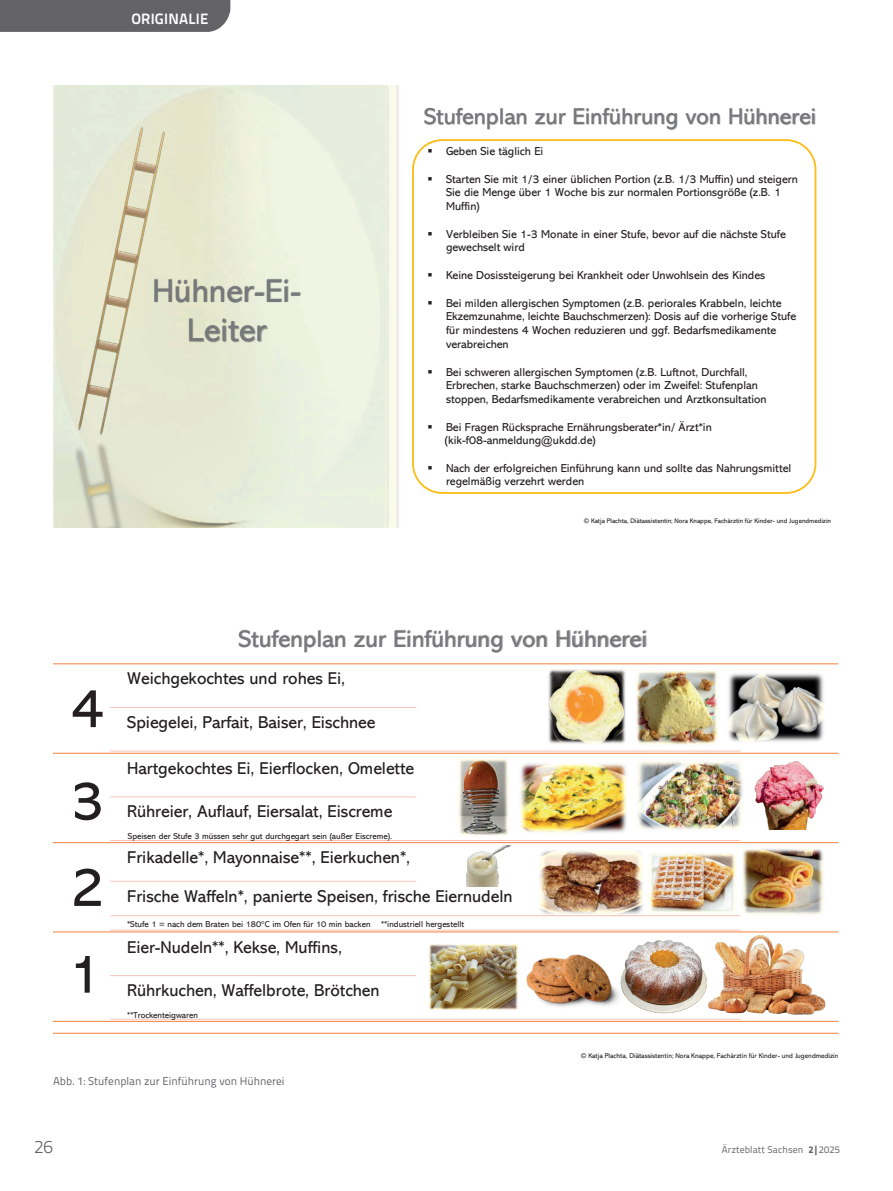
<style>
.page{position:relative;width:893px;height:1191px;background:#fff}
.page>*{position:absolute;margin:0;border:0;box-sizing:border-box;transform-origin:0 0}
.t1{font:56.4px "Abadi";color:#231f20}
.t2{font:32.7px/39.3px "Abadi";color:#76787b;text-align:center}
.t3{font:23.85px "Abadi";color:#76787b}
.t4{font:22.95px "Abadi";color:#76787b}
.t5{font:300 18px "Titillium Text";color:#636366}
.t6{font:17.1px "Abadi";color:#231f20}
.t7{font:700 15px "Titillium Text";letter-spacing:.015em;color:#fff}
.t8{font:11.55px/13.5px "Abadi";color:#231f20}
.t9{font:11.25px "Titillium Text";color:#636366}
.t10{font:9.75px "Titillium Text";letter-spacing:.01em;color:#636366}
.t11{font:8.55px "Abadi";color:#231f20}
.t12{font:6.9px "Abadi";color:#231f20}
.t13{font:6.6px "Abadi";color:#231f20}
.s1{font-weight:800}
</style>
<div class="page">
<div style="left:0;top:0;width:230px;height:32px;background:#636366"></div>
<img style="left:53px;top:85px;width:346px;height:443px">
<img style="left:53px;top:85px;width:336px;height:442px">
<img style="left:67px;top:435px;width:109px;height:93px">
<img style="left:73px;top:124px;width:97px;height:314px">
<div style="left:412px;top:139px;width:404px;height:355px;border:2px solid #fdbd1b;border-radius:29px"></div>
<img style="left:132px;top:260px;width:101px;height:72px">
<img style="left:233px;top:260px;width:11px;height:39px">
<img style="left:244px;top:260px;width:25px;height:39px">
<img style="left:269px;top:260px;width:54px;height:72px">
<img style="left:166px;top:299px;width:122px;height:72px">
<img style="left:424px;top:108px;width:392px;height:37px">
<hr style="left:53px;top:663px;width:785px;height:1px;background:#f2813c">
<hr style="left:110px;top:707px;width:631px;height:1px;background:#f6c5b6">
<hr style="left:110px;top:750px;width:631px;height:1px;background:#f6c5b6">
<hr style="left:53px;top:753px;width:785px;height:1px;background:#f2813c">
<hr style="left:110px;top:796px;width:631px;height:1px;background:#f6c5b6">
<hr style="left:110px;top:840px;width:631px;height:1px;background:#f6c5b6">
<hr style="left:53px;top:842px;width:785px;height:1px;background:#f2813c">
<hr style="left:110px;top:881px;width:631px;height:1px;background:#f6c5b6">
<hr style="left:110px;top:915px;width:631px;height:1px;background:#f6c5b6">
<hr style="left:110px;top:929px;width:631px;height:1px;background:#f6c5b6">
<hr style="left:53px;top:931px;width:785px;height:1px;background:#f2813c">
<hr style="left:110px;top:975px;width:631px;height:1px;background:#f6c5b6">
<hr style="left:110px;top:1018px;width:631px;height:1px;background:#f6c5b6">
<hr style="left:53px;top:1021px;width:785px;height:1px;background:#f2813c">
<hr style="left:53px;top:1032px;width:785px;height:1px;background:#f2813c">
<img style="left:223px;top:629px;width:440px;height:36px">
<div style="left:417px;top:689px;width:421px;height:22px;background:#fff"></div>
<div style="left:417px;top:779px;width:421px;height:22px;background:#fff"></div>
<div style="left:417px;top:864px;width:408px;height:22px;background:#fff"></div>
<div style="left:417px;top:973px;width:421px;height:22px;background:#fff"></div>
<img style="left:526px;top:954px;width:93px;height:53px">
<img style="left:620px;top:939px;width:83px;height:74px">
<img style="left:429px;top:944px;width:89px;height:66px">
<img style="left:703px;top:935px;width:123px;height:80px">
<img style="left:754px;top:761px;width:70px;height:68px">
<img style="left:548px;top:669px;width:78px;height:75px">
<img style="left:636px;top:670px;width:82px;height:75px">
<img style="left:458px;top:758px;width:51px;height:78px">
<img style="left:520px;top:763px;width:107px;height:70px">
<img style="left:638px;top:761px;width:105px;height:69px">
<img style="left:728px;top:673px;width:96px;height:69px">
<img style="left:743px;top:849px;width:80px;height:66px">
<img style="left:649px;top:853px;width:87px;height:60px">
<img style="left:537px;top:850px;width:108px;height:66px">
<img style="left:466px;top:845px;width:46px;height:41px">
<p class="t7" style="left:131px;top:7px;width:78px">ORIGINALIE</p>
<h2 class="t2" style="left:153px;top:271px;width:150px">Hühner-Ei-<br>Leiter</h2>
<h3 class="t4" style="left:424px;top:104px;width:393px">Stufenplan zur Einführung von Hühnerei</h3>
<p class="t8" style="left:428px;top:145px;width:117px">▪ Geben Sie täglich Ei</p>
<p class="t8" style="left:446px;top:172px;width:353px;text-indent:-18px">▪ Starten Sie mit 1/3 einer üblichen Portion (z.B. 1/3 Muffin) und steigern<br>Sie die Menge über 1 Woche bis zur normalen Portionsgröße (z.B. 1<br>Muffin)</p>
<p class="t8" style="left:446px;top:227px;width:341px;text-indent:-18px">▪ Verbleiben Sie 1-3 Monate in einer Stufe, bevor auf die nächste Stufe gewechselt wird</p>
<p class="t8" style="left:428px;top:269px;width:339px">▪ Keine Dosissteigerung bei Krankheit oder Unwohlsein des Kindes</p>
<p class="t8" style="left:446px;top:296px;width:352px;text-indent:-18px">▪ Bei milden allergischen Symptomen (z.B. periorales Krabbeln, leichte Ekzemzunahme, leichte Bauchschmerzen): Dosis auf die vorherige Stufe für mindestens 4 Wochen reduzieren und ggf. Bedarfsmedikamente verabreichen</p>
<p class="t8" style="left:446px;top:365px;width:322px;text-indent:-18px">▪ Bei schweren allergischen Symptomen (z.B. Luftnot, Durchfall,<br>Erbrechen, starke Bauchschmerzen) oder im Zweifel: Stufenplan stoppen, Bedarfsmedikamente verabreichen und Arztkonsultation</p>
<p class="t8" style="left:445px;top:420px;width:268px;text-indent:-17px">▪ Bei Fragen Rücksprache Ernährungsberater*in/ Ärzt*in (kik-f08-anmeldung@ukdd.de)</p>
<p class="t8" style="left:446px;top:461px;width:347px;text-indent:-18px">▪ Nach der erfolgreichen Einführung kann und sollte das Nahrungsmittel regelmäßig verzehrt werden</p>
<p class="t13" style="left:584px;top:517px;width:248px">© Katja Plachta, Diätassistentin; Nora Knappe, Fachärztin für Kinder- und Jugendmedizin</p>
<h1 class="t1" style="left:70px;top:677px;width:36px">4</h1>
<h1 class="t1" style="left:70px;top:769px;width:36px">3</h1>
<h1 class="t1" style="left:70px;top:856px;width:36px">2</h1>
<h1 class="t1" style="left:67px;top:942px;width:36px">1</h1>
<h3 class="t3" style="left:238px;top:625px;width:410px">Stufenplan zur Einführung von Hühnerei</h3>
<h3 class="t6" style="left:127px;top:669px;width:219px">Weichgekochtes und rohes Ei,</h3>
<h3 class="t6" style="left:127px;top:713px;width:250px">Spiegelei, Parfait, Baiser, Eischnee</h3>
<h3 class="t6" style="left:127px;top:758px;width:288px">Hartgekochtes Ei, Eierflocken, Omelette</h3>
<h3 class="t6" style="left:127px;top:802px;width:266px">Rühreier, Auflauf, Eiersalat, Eiscreme</h3>
<p class="t11" style="left:128px;top:831px;width:266px">Speisen der Stufe 3 müssen sehr gut durchgegart sein (außer Eiscreme).</p>
<h3 class="t6" style="left:127px;top:847px;width:284px">Frikadelle*, Mayonnaise**, Eierkuchen*,</h3>
<h3 class="t6" style="left:127px;top:886px;width:387px">Frische Waffeln*, panierte Speisen, frische Eiernudeln</h3>
<p class="t11" style="left:127px;top:919px;width:339px">*Stufe 1 = nach dem Braten bei 180°C im Ofen für 10 min backen **industriell hergestellt</p>
<h3 class="t6" style="left:127px;top:937px;width:216px">Eier-Nudeln**, Kekse, Muffins,</h3>
<h3 class="t6" style="left:127px;top:981px;width:254px">Rührkuchen, Waffelbrote, Brötchen</h3>
<p class="t11" style="left:127px;top:1010px;width:72px">**Trockenteigwaren</p>
<p class="t12" style="left:581px;top:1052px;width:259px">© Katja Plachta, Diätassistentin; Nora Knappe, Fachärztin für Kinder- und Jugendmedizin</p>
<p class="t9" style="left:53px;top:1072px;width:233px">Abb. 1: Stufenplan zur Einführung von Hühnerei</p>
<h3 class="t5" style="left:34px;top:1133px;width:21px">26</h3>
<p class="t10" style="left:722px;top:1142px;width:119px">Ärzteblatt Sachsen <span class="s1">2|</span>2025</p>
</div>
